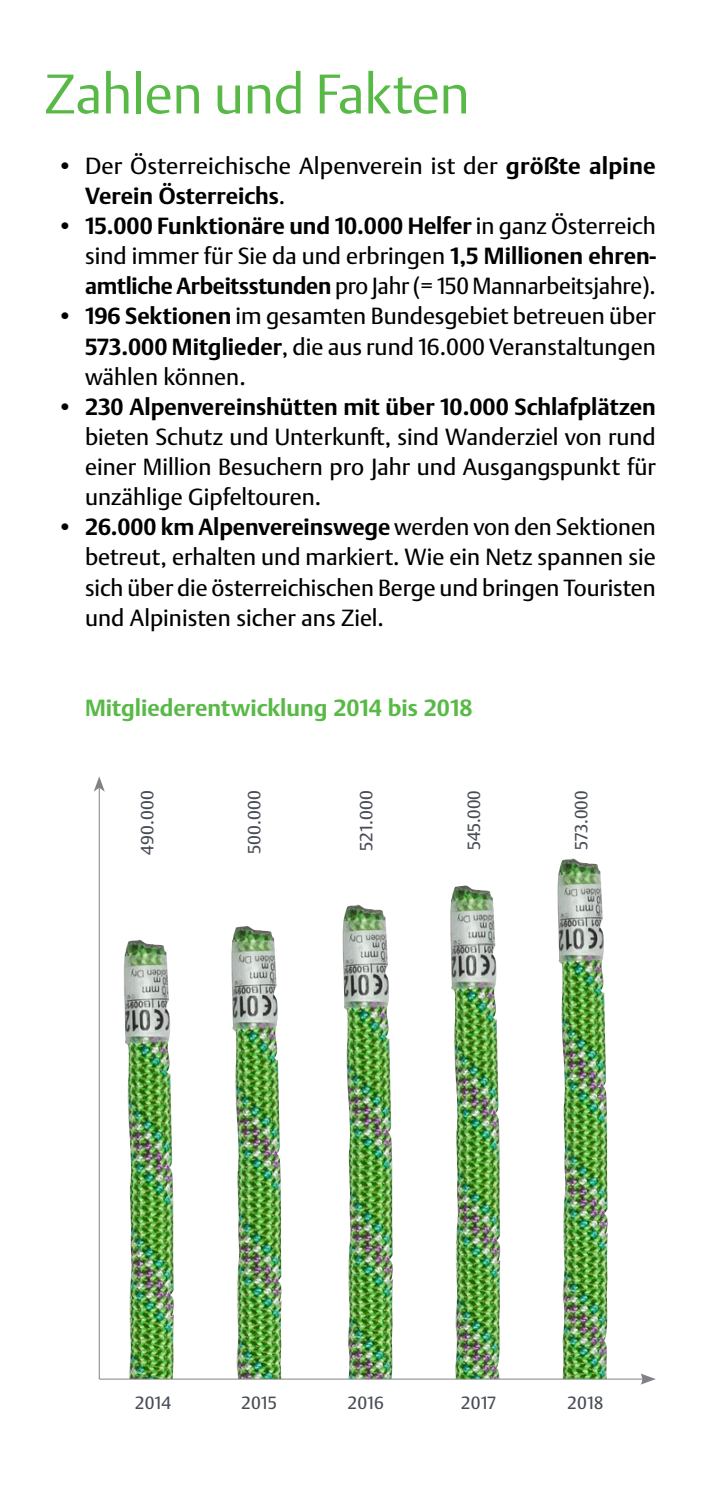
<style>
.page{position:relative;width:709px;height:1489px;background:#fff}
.page>*{position:absolute;margin:0;border:0;box-sizing:border-box;transform-origin:0 0}
.c_0_Headline_grün__2{font:300 55px "DTL Argo TPRO";letter-spacing:-.01em;color:#58b947}
.t1{font:23px/30px "DTL Argo TPRO";color:#000;text-align:justify}
.c_2_Subline_grün{font:700 23px "DTL Argo TPRO";color:#58b947}
._08__Infotext_DTL_Ar{font:17.5px "DTL Argo TPRO";letter-spacing:.01em;color:#474c55}
.s1{font-weight:700}
</style>
<div class="page">
<hr style="left:99px;top:787px;width:1px;height:591px;background:#808285">
<svg style="left:94px;top:776px;width:11px;height:15px"></svg>
<img style="left:123px;top:939px;width:51px;height:439px">
<img style="left:231px;top:926px;width:51px;height:452px">
<img style="left:342px;top:904px;width:51px;height:474px">
<img style="left:450px;top:885px;width:51px;height:493px">
<img style="left:557px;top:858px;width:51px;height:520px">
<hr style="left:99px;top:1378px;width:545px;height:1px;background:#808285">
<svg style="left:640px;top:1373px;width:16px;height:11px"></svg>
<p class="c_0_Headline_grün__2" style="left:44px;top:59px;width:427px">Zahlen und Fakten</p>
<p class="t1" style="left:85px;top:150px;width:572px;text-indent:-28px">• Der Österreichische Alpenverein ist der <span class="s1">größte alpine<br>Verein Österreichs</span>.</p>
<p class="t1" style="left:85px;top:210px;width:572px;text-indent:-28px">• <span class="s1">15.000 Funktionäre und 10.000 Helfer</span> in ganz Österreich sind immer für Sie da und erbringen <span class="s1">1,5 Millionen ehren&shy;amtliche Arbeitsstunden</span> pro Jahr (= 150 Mannarbeitsjahre).</p>
<p class="t1" style="left:85px;top:301px;width:572px;text-indent:-28px">• <span class="s1">196 Sektionen</span> im gesamten Bundesgebiet betreuen über <span class="s1">573.000 Mitglieder</span>, die aus rund 16.000 Veranstaltungen wählen können.</p>
<p class="t1" style="left:85px;top:391px;width:572px;text-indent:-28px">• <span class="s1">230 Alpenvereinshütten mit über 10.000 Schlafplätzen </span>bieten Schutz und Unterkunft, sind Wanderziel von rund einer Million Besuchern pro Jahr und Ausgangspunkt für unzählige Gipfeltouren.</p>
<p class="t1" style="left:85px;top:512px;width:572px;text-indent:-28px">• <span class="s1">26.000 km Alpenvereinswege</span> werden von den Sektionen betreut, erhalten und markiert. Wie ein Netz spannen sie sich über die österreichischen Berge und bringen Touristen und Alpinisten sicher ans Ziel.</p>
<p class="c_2_Subline_grün" style="left:85px;top:693px;width:389px">Mitgliederentwicklung 2014 bis 2018</p>
<p class="_08__Infotext_DTL_Ar" style="left:136px;top:854px;width:66px;rotate:-90deg">490.000</p>
<p class="_08__Infotext_DTL_Ar" style="left:243px;top:854px;width:65px;rotate:-90deg">500.000</p>
<p class="_08__Infotext_DTL_Ar" style="left:355px;top:850px;width:62px;rotate:-90deg">521.000</p>
<p class="_08__Infotext_DTL_Ar" style="left:462px;top:850px;width:61px;rotate:-90deg">545.000</p>
<p class="_08__Infotext_DTL_Ar" style="left:570px;top:850px;width:61px;rotate:-90deg">573.000</p>
<p class="_08__Infotext_DTL_Ar" style="left:135px;top:1391px;width:38px">2014</p>
<p class="_08__Infotext_DTL_Ar" style="left:241px;top:1391px;width:37px">2015</p>
<p class="_08__Infotext_DTL_Ar" style="left:347px;top:1391px;width:38px">2016</p>
<p class="_08__Infotext_DTL_Ar" style="left:461px;top:1391px;width:36px">2017</p>
<p class="_08__Infotext_DTL_Ar" style="left:567px;top:1391px;width:38px">2018</p>
</div>
